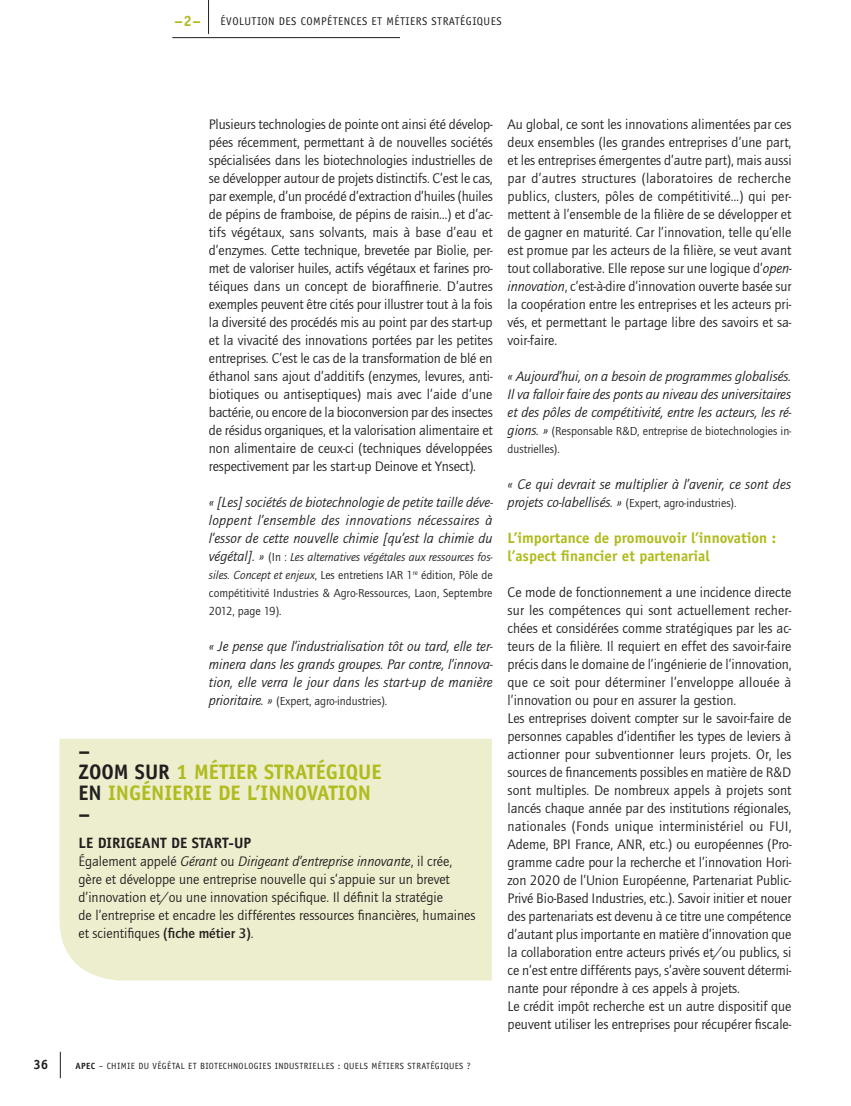
<style>
.page{position:relative;width:851px;height:1106px;background:#fff}
.page>*{position:absolute;margin:0;border:0;box-sizing:border-box;transform-origin:0 0}
.t1{font:700 21px/21px "Officina Sans";color:#b0bb1d}
.t2{font:700 15px/18px "Officina Sans";color:#b0bb1d}
.t3{font:700 15px "Officina Sans";color:#231f20}
.t4{font:14.25px/18px "Quay Itc T";color:#231f20;text-align:justify}
.t5{font:italic 14.25px/18px "Quay Itc T";letter-spacing:.005em;color:#231f20;text-align:justify}
.t6{font:700 13.5px "Officina Sans";color:#231f20}
.t7{font:12px/18px "Quay Itc T";color:#231f20}
.t8{font:11.25px "Officina Sans";letter-spacing:.04em;color:#231f20}
.t9{font:9px "Officina Sans";letter-spacing:.04em;color:#231f20}
.s1{font-style:italic;font-size:14.25px}
.s2{font-style:italic}
.s3{color:#231f20}
.s4{font-weight:700}
</style>
<div class="page">
<hr style="left:172px;top:37px;width:228px;height:1px;background:#231f20">
<hr style="left:208px;top:0;width:1px;height:34px;background:#231f20">
<svg style="left:60px;top:1051px;width:1px;height:27px"></svg>
<div style="left:60px;top:738px;width:432px;height:242px;background:#eceece"></div>
<p class="t2" style="left:174px;top:12px;width:28px">–2–</p>
<p class="t8" style="left:220px;top:15px;width:282px">ÉVOLUTION DES COMPÉTENCES ET MÉTIERS STRATÉGIQUES</p>
<p class="t4" style="left:209px;top:115px;width:285px">Plusieurs technologies de pointe ont ainsi été dévelop&shy;pées récemment, permettant à de nouvelles sociétés spécialisées dans les biotechnologies industrielles de se développer autour de projets distinctifs. C’est le cas, par exemple, d’un procédé d’extraction d’huiles (huiles de pépins de framboise, de pépins de raisin…) et d’ac&shy;tifs végétaux, sans solvants, mais à base d’eau et d’enzymes. Cette technique, brevetée par Biolie, per&shy;met de valoriser huiles, actifs végétaux et farines pro&shy;téiques dans un concept de bioraffinerie. D’autres exemples peuvent être cités pour illustrer tout à la fois la diversité des procédés mis au point par des start-up et la vivacité des innovations portées par les petites entreprises. C’est le cas de la transformation de blé en éthanol sans ajout d’additifs (enzymes, levures, anti&shy;biotiques ou antiseptiques) mais avec l’aide d’une bactérie, ou encore de la bioconversion par des insectes de résidus organiques, et la valorisation alimentaire et non alimentaire de ceux-ci (techniques développées respectivement par les start-up Deinove et Ynsect).</p>
<p class="t5" style="left:209px;top:493px;width:285px">« [Les] sociétés de biotechnologie de petite taille déve&shy;loppent l’ensemble des innovations nécessaires à l’essor de cette nouvelle chimie [qu’est la chimie du</p>
<p class="t7" style="left:209px;top:547px;width:285px;text-align:justify"><span class="s1">végétal]. »</span> (In : <span class="s2">Les alternatives végétales aux ressources fos&shy;siles. Concept et enjeux</span>, Les entretiens IAR 1<sup>re</sup> édition, Pôle de compétitivité Industries &amp; Agro-Ressources, Laon, Septembre 2012, page 19).</p>
<p class="t5" style="left:209px;top:637px;width:285px">« Je pense que l’industrialisation tôt ou tard, elle ter&shy;minera dans les grands groupes. Par contre, l’innova&shy;tion, elle verra le jour dans les start-up de manière</p>
<p class="t7" style="left:209px;top:691px;width:180px"><span class="s1">prioritaire. »</span> (Expert, agro-industries).</p>
<h1 class="t1" style="left:78px;top:740px;width:302px"><span class="s3">–<br>Zoom sur</span> 1 métier stratégique<br><span class="s3">EN</span> ingénierie de l’innovation <span class="s3">–</span></h1>
<p class="t3" style="left:78px;top:833px;width:173px">Le dirigeant de start-up</p>
<p class="t4" style="left:78px;top:851px;width:398px;text-align:left">Également appelé <span class="s2">Gérant</span> ou <span class="s2">Dirigeant d’entreprise innovante</span>, il crée, gère et développe une entreprise nouvelle qui s’appuie sur un brevet d’innovation et/ou une innovation spécifique. Il définit la stratégie<br>de l’entreprise et encadre les différentes ressources financières, humaines et scientifiques <span class="s4">(fiche métier 3)</span>.</p>
<p class="t6" style="left:33px;top:1055px;width:17px">36</p>
<p class="t9" style="left:76px;top:1060px;width:396px"><span class="s4">APEC</span> – CHIMIE DU VÉGÉTAL ET BIOTECHNOLOGIES INDUSTRIELLES : QUELS MÉTIERS STRATÉGIQUES ?</p>
<p class="t4" style="left:507px;top:115px;width:286px">Au global, ce sont les innovations alimentées par ces deux ensembles (les grandes entreprises d’une part, et les entreprises émergentes d’autre part), mais aussi par d’autres structures (laboratoires de recherche publics, clusters, pôles de compétitivité…) qui per&shy;mettent à l’ensemble de la filière de se développer et de gagner en maturité. Car l’innovation, telle qu’elle est promue par les acteurs de la filière, se veut avant tout collaborative. Elle repose sur une logique d’<span class="s2">open&shy;innovation</span>, c’est-à-dire d’innovation ouverte basée sur la coopération entre les entreprises et les acteurs pri&shy;vés, et permettant le partage libre des savoirs et sa&shy;voir-faire.</p>
<p class="t5" style="left:507px;top:367px;width:285px">« Aujourd’hui, on a besoin de programmes globalisés.<br>Il va falloir faire des ponts au niveau des universitaires et des pôles de compétitivité, entre les acteurs, les ré-</p>
<p class="t7" style="left:507px;top:421px;width:285px"><span class="s1">gions. »</span> (Responsable R&amp;D, entreprise de biotechnologies in&shy;dustrielles).</p>
<p class="t5" style="left:507px;top:475px;width:285px">« Ce qui devrait se multiplier à l’avenir, ce sont des</p>
<p class="t7" style="left:507px;top:493px;width:230px"><span class="s1">projets co-labellisés. »</span> (Expert, agro-industries).</p>
<p class="t2" style="left:507px;top:528px;width:270px">L’importance de promouvoir l’innovation : l’aspect financier et partenarial</p>
<p class="t4" style="left:507px;top:583px;width:285px;text-align:left">Ce mode de fonctionnement a une incidence directe sur les compétences qui sont actuellement recher&shy;chées et considérées comme stratégiques par les ac&shy;teurs de la filière. Il requiert en effet des savoir-faire précis dans le domaine de l’ingénierie de l’innovation, que ce soit pour déterminer l’enveloppe allouée à l’innovation ou pour en assurer la gestion.<br>Les entreprises doivent compter sur le savoir-faire de personnes capables d’identifier les types de leviers à actionner pour subventionner leurs projets. Or, les sources de financements possibles en matière de R&amp;D sont multiples. De nombreux appels à projets sont lancés chaque année par des institutions régionales, nationales (Fonds unique interministériel ou FUI, Ademe, BPI France, ANR, etc.) ou européennes (Pro&shy;gramme cadre pour la recherche et l’innovation Hori&shy;zon 2020 de l’Union Européenne, Partenariat Public-Privé Bio-Based Industries, etc.). Savoir initier et nouer des partenariats est devenu à ce titre une compétence d’autant plus importante en matière d’innovation que la collaboration entre acteurs privés et/ou publics, si ce n’est entre différents pays, s’avère souvent détermi&shy;nante pour répondre à ces appels à projets.<br>Le crédit impôt recherche est un autre dispositif que peuvent utiliser les entreprises pour récupérer fiscale-</p>
</div>
